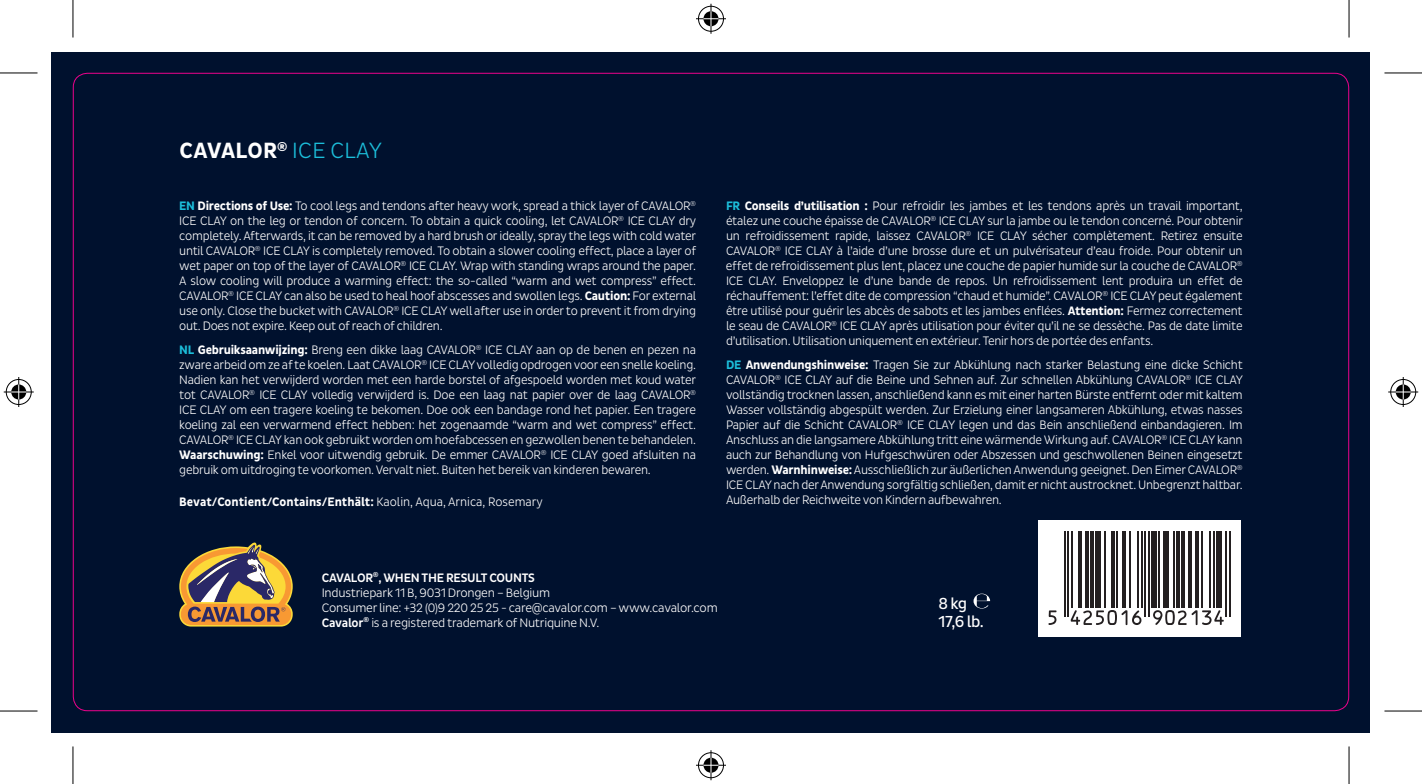
<style>
.page{position:relative;width:1422px;height:784px;background:#fff}
.page>*{position:absolute;margin:0;border:0;box-sizing:border-box;transform-origin:0 0}
.t1{font:700 22.5px "Pluto Sans Cond";letter-spacing:.01em;color:#fff}
.t2{font:16.25px/18px "Pluto Sans Cond";color:#fff}
.t3{font:300 12.5px/15px "Pluto Sans Cond";letter-spacing:-.02em;color:#fff;text-align:justify}
.t4{font:700 12.5px "Pluto Sans Cond";color:#fff}
.s1{font-weight:300;color:#1cbeda}
.s2{font-weight:700;color:#1cbeda}
.s3{font-weight:700}
.s4{font-weight:300}
.s5{font-weight:500}
</style>
<div class="page">
<div style="left:52px;top:52px;width:1318px;height:680px;background:#00112e"></div>
<svg style="left:973px;top:593px;width:17px;height:15px"></svg>
<svg style="left:179px;top:542px;width:114px;height:84px"></svg>
<div style="left:1038px;top:520px;width:203px;height:117px;background:#fff"></div>
<svg style="left:1048px;top:610px;width:8px;height:15px"></svg>
<hr style="left:1064px;top:532px;width:1px;height:85px;background:#231f20">
<hr style="left:1067px;top:532px;width:2px;height:85px;background:#231f20">
<hr style="left:1071px;top:532px;width:1px;height:76px;background:#231f20">
<hr style="left:1078px;top:532px;width:3px;height:76px;background:#231f20">
<svg style="left:1085px;top:532px;width:3px;height:76px"></svg>
<hr style="left:1090px;top:532px;width:3px;height:76px;background:#231f20">
<div style="left:1095px;top:532px;width:5px;height:76px;background:#231f20"></div>
<hr style="left:1104px;top:532px;width:2px;height:76px;background:#231f20">
<hr style="left:1111px;top:532px;width:3px;height:76px;background:#231f20">
<hr style="left:1116px;top:532px;width:2px;height:76px;background:#231f20">
<hr style="left:1122px;top:532px;width:3px;height:76px;background:#231f20">
<hr style="left:1129px;top:532px;width:1px;height:76px;background:#231f20">
<svg style="left:1070px;top:610px;width:71px;height:15px"></svg>
<hr style="left:1137px;top:532px;width:2px;height:76px;background:#231f20">
<hr style="left:1141px;top:532px;width:1px;height:76px;background:#231f20">
<hr style="left:1144px;top:532px;width:2px;height:85px;background:#231f20">
<hr style="left:1148px;top:532px;width:1px;height:85px;background:#231f20">
<div style="left:1151px;top:532px;width:5px;height:76px;background:#231f20"></div>
<hr style="left:1158px;top:532px;width:2px;height:76px;background:#231f20">
<div style="left:1163px;top:532px;width:6px;height:76px;background:#231f20"></div>
<hr style="left:1172px;top:532px;width:2px;height:76px;background:#231f20">
<hr style="left:1176px;top:532px;width:3px;height:76px;background:#231f20">
<hr style="left:1181px;top:532px;width:4px;height:76px;background:#231f20">
<hr style="left:1188px;top:532px;width:4px;height:76px;background:#231f20">
<hr style="left:1195px;top:532px;width:4px;height:76px;background:#231f20">
<hr style="left:1200px;top:532px;width:2px;height:76px;background:#231f20">
<hr style="left:1209px;top:532px;width:2px;height:76px;background:#231f20">
<svg style="left:1153px;top:610px;width:70px;height:15px"></svg>
<hr style="left:1212px;top:532px;width:2px;height:76px;background:#231f20">
<div style="left:1216px;top:532px;width:5px;height:76px;background:#231f20"></div>
<hr style="left:1225px;top:532px;width:1px;height:85px;background:#231f20">
<hr style="left:1228px;top:532px;width:2px;height:85px;background:#231f20">
<hr style="left:0;top:73px;width:38px;height:1px;background:#000">
<hr style="left:1384px;top:73px;width:37px;height:1px;background:#000">
<hr style="left:0;top:710px;width:38px;height:1px;background:#000">
<hr style="left:1384px;top:710px;width:37px;height:1px;background:#000">
<hr style="left:73px;top:0;width:1px;height:38px;background:#000">
<hr style="left:73px;top:746px;width:1px;height:38px;background:#000">
<hr style="left:1348px;top:0;width:1px;height:38px;background:#000">
<hr style="left:1348px;top:746px;width:1px;height:38px;background:#000">
<div style="left:697px;top:5px;width:28px;height:28px;border:3px solid #fff;border-radius:50%"></div>
<hr style="left:696px;top:17px;width:30px;height:3px;background:#fff">
<hr style="left:709px;top:4px;width:3px;height:30px;background:#fff">
<div style="left:702px;top:10px;width:18px;height:18px;border:3px solid #fff;border-radius:50%"></div>
<div style="left:698px;top:6px;width:26px;height:26px;border:1px solid #000;border-radius:50%"></div>
<hr style="left:696px;top:18px;width:30px;height:1px;background:#000">
<hr style="left:710px;top:4px;width:1px;height:30px;background:#000">
<svg style="left:703px;top:11px;width:15px;height:15px"></svg>
<div style="left:697px;top:751px;width:28px;height:28px;border:3px solid #fff;border-radius:50%"></div>
<hr style="left:696px;top:763px;width:30px;height:3px;background:#fff">
<hr style="left:709px;top:750px;width:3px;height:30px;background:#fff">
<div style="left:702px;top:756px;width:18px;height:18px;border:3px solid #fff;border-radius:50%"></div>
<div style="left:698px;top:752px;width:26px;height:26px;border:1px solid #000;border-radius:50%"></div>
<hr style="left:696px;top:764px;width:30px;height:1px;background:#000">
<hr style="left:710px;top:750px;width:1px;height:30px;background:#000">
<svg style="left:703px;top:757px;width:15px;height:15px"></svg>
<div style="left:5px;top:378px;width:28px;height:28px;border:3px solid #fff;border-radius:50%"></div>
<hr style="left:4px;top:390px;width:30px;height:3px;background:#fff">
<hr style="left:17px;top:377px;width:3px;height:30px;background:#fff">
<div style="left:10px;top:383px;width:18px;height:18px;border:3px solid #fff;border-radius:50%"></div>
<div style="left:6px;top:379px;width:26px;height:26px;border:1px solid #000;border-radius:50%"></div>
<hr style="left:4px;top:391px;width:30px;height:1px;background:#000">
<hr style="left:18px;top:377px;width:1px;height:30px;background:#000">
<svg style="left:11px;top:384px;width:15px;height:15px"></svg>
<div style="left:1389px;top:378px;width:28px;height:28px;border:3px solid #fff;border-radius:50%"></div>
<hr style="left:1388px;top:390px;width:30px;height:3px;background:#fff">
<hr style="left:1401px;top:377px;width:3px;height:30px;background:#fff">
<div style="left:1394px;top:383px;width:18px;height:18px;border:3px solid #fff;border-radius:50%"></div>
<div style="left:1390px;top:379px;width:26px;height:26px;border:1px solid #000;border-radius:50%"></div>
<hr style="left:1388px;top:391px;width:30px;height:1px;background:#000">
<hr style="left:1402px;top:377px;width:1px;height:30px;background:#000">
<svg style="left:1395px;top:384px;width:15px;height:15px"></svg>
<h1 class="t1" style="left:179px;top:138px;width:204px">CAVALOR<sup>®</sup> <span class="s1">ICE CLAY</span></h1>
<p class="t3" style="left:179px;top:198px;width:518px"><span class="s2">EN</span> <span class="s3">Directions of Use:</span> To cool legs and tendons after heavy work, spread a thick layer of CAVALOR<sup>® </sup>ICE CLAY on the leg or tendon of concern. To obtain a quick cooling, let CAVALOR<sup>®</sup> ICE CLAY dry completely. Afterwards, it can be removed by a hard brush or ideally, spray the legs with cold water until CAVALOR<sup>®</sup> ICE CLAY is completely removed. To obtain a slower cooling effect, place a layer of wet paper on top of the layer of CAVALOR<sup>®</sup> ICE CLAY. Wrap with standing wraps around the paper.<br>A slow cooling will produce a warming effect: the so-called “warm and wet compress” effect.<br>CAVALOR<sup>®</sup> ICE CLAY can also be used to heal hoof abscesses and swollen legs. <span class="s3">Caution:</span> For external use only. Close the bucket with CAVALOR<sup>®</sup> ICE CLAY well after use in order to prevent it from drying out. Does not expire. Keep out of reach of children.</p>
<p class="t3" style="left:179px;top:342px;width:518px"><span class="s2">NL</span> <span class="s3">Gebruiksaanwijzing:</span> Breng een dikke laag CAVALOR<sup>®</sup> ICE CLAY aan op de benen en pezen na zware arbeid om ze af te koelen. Laat CAVALOR<sup>®</sup> ICE CLAY volledig opdrogen voor een snelle koeling.<br>Nadien kan het verwijderd worden met een harde borstel of afgespoeld worden met koud water tot CAVALOR<sup>®</sup> ICE CLAY volledig verwijderd is. Doe een laag nat papier over de laag CAVALOR<sup>® </sup>ICE CLAY om een tragere koeling te bekomen. Doe ook een bandage rond het papier. Een tragere koeling zal een verwarmend effect hebben: het zogenaamde “warm and wet compress” effect.<br>CAVALOR<sup>®</sup> ICE CLAY kan ook gebruikt worden om hoefabcessen en gezwollen benen te behandelen.<br><span class="s3">Waarschuwing:</span> Enkel voor uitwendig gebruik. De emmer CAVALOR<sup>®</sup> ICE CLAY goed afsluiten na gebruik om uitdroging te voorkomen. Vervalt niet. Buiten het bereik van kinderen bewaren.</p>
<p class="t4" style="left:179px;top:494px;width:365px">Bevat/Contient/Contains/Enthält: <span class="s4">Kaolin, Aqua, Arnica, Rosemary</span></p>
<p class="t3" style="left:726px;top:198px;width:518px"><span class="s2">FR</span> <span class="s3">Conseils d’utilisation :</span> Pour refroidir les jambes et les tendons après un travail important, étalez une couche épaisse de CAVALOR<sup>®</sup> ICE CLAY sur la jambe ou le tendon concerné. Pour obtenir un refroidissement rapide, laissez CAVALOR<sup>®</sup> ICE CLAY sécher complètement. Retirez ensuite CAVALOR<sup>®</sup> ICE CLAY à l’aide d’une brosse dure et un pulvérisateur d’eau froide. Pour obtenir un effet de refroidissement plus lent, placez une couche de papier humide sur la couche de CAVALOR<sup>® </sup>ICE CLAY. Enveloppez le d’une bande de repos. Un refroidissement lent produira un effet de réchauffement: l’effet dite de compression “chaud et humide”. CAVALOR<sup>®</sup> ICE CLAY peut également être utilisé pour guérir les abcès de sabots et les jambes enflées. <span class="s3">Attention:</span> Fermez correctement le seau de CAVALOR<sup>®</sup> ICE CLAY après utilisation pour éviter qu’il ne se dessèche. Pas de date limite d’utilisation. Utilisation uniquement en extérieur. Tenir hors de portée des enfants.</p>
<p class="t3" style="left:726px;top:357px;width:518px"><span class="s2">DE</span> <span class="s3">Anwendungshinweise:</span> Tragen Sie zur Abkühlung nach starker Belastung eine dicke Schicht CAVALOR<sup>®</sup> ICE CLAY auf die Beine und Sehnen auf. Zur schnellen Abkühlung CAVALOR<sup>®</sup> ICE CLAY vollständig trocknen lassen, anschließend kann es mit einer harten Bürste entfernt oder mit kaltem Wasser vollständig abgespült werden. Zur Erzielung einer langsameren Abkühlung, etwas nasses Papier auf die Schicht CAVALOR<sup>®</sup> ICE CLAY legen und das Bein anschließend einbandagieren. Im Anschluss an die langsamere Abkühlung tritt eine wärmende Wirkung auf. CAVALOR<sup>®</sup> ICE CLAY kann auch zur Behandlung von Hufgeschwüren oder Abszessen und geschwollenen Beinen eingesetzt werden. <span class="s3">Warnhinweise:</span> Ausschließlich zur äußerlichen Anwendung geeignet. Den Eimer CAVALOR<sup>® </sup>ICE CLAY nach der Anwendung sorgfältig schließen, damit er nicht austrocknet. Unbegrenzt haltbar.<br>Außerhalb der Reichweite von Kindern aufbewahren.</p>
<p class="t3" style="left:322px;top:570px;width:397px;text-align:left"><span class="s5">CAVALOR</span><sup>®</sup><span class="s5">, WHEN THE RESULT COUNTS<br></span>Industriepark 11 B, 9031 Drongen – Belgium<br>Consumer line: +32 (0)9 220 25 25 - care@cavalor.com – www.cavalor.com <span class="s5">Cavalor</span><sup>®</sup> is a registered trademark of Nutriquine N.V.</p>
<h2 class="t2" style="left:938px;top:594px;width:47px">8 kg<br>17,6 lb.</h2>
</div>
